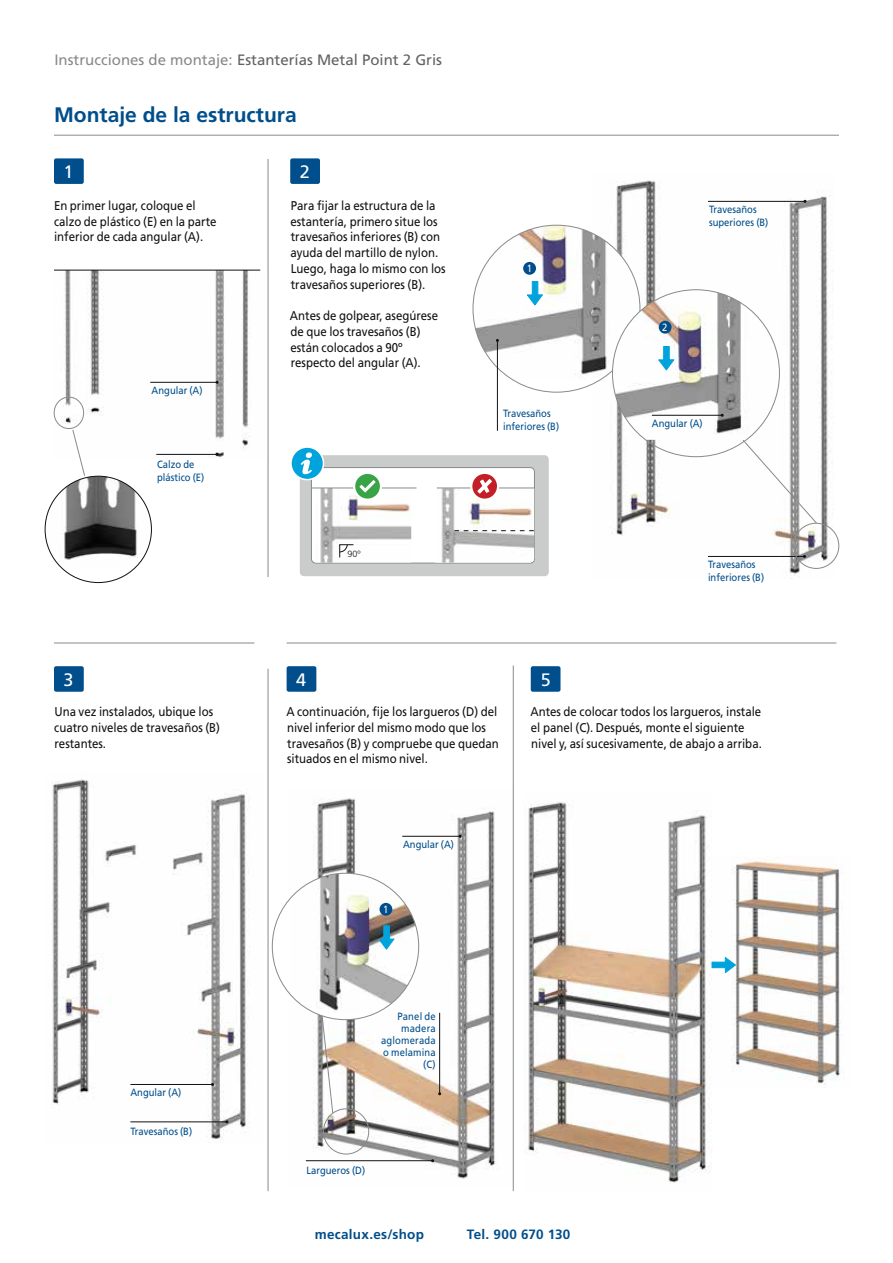
<style>
.page{position:relative;width:893px;height:1263px;background:#fff}
.page>*{position:absolute;margin:0;border:0;box-sizing:border-box;transform-origin:0 0}
.t1{font:700 21px "Frutiger LT Std";color:#004e8b}
.t2{font:18px "Frutiger LT Std";color:#fff}
.t3{font:15px "Frutiger LT Std";color:#606362}
.t4{font:700 13.5px "Frutiger LT Std";letter-spacing:.02em;color:#004e8b}
.t5{font:12.75px/15.8px "Frutiger LT Std";color:#121212;scale:.9 1}
.t6{font:10.5px/13.5px "Frutiger LT Std";color:#004e8b;scale:.9 1}
.t7{font:10.5px "Frutiger LT Std";color:#fff;scale:.9 1}
.t8{font:300 9px "Frutiger LT Std";color:#121212}
.s1{color:#888a8a}
</style>
<div class="page">
<img style="left:52px;top:779px;width:198px;height:362px">
<hr style="left:130px;top:1121px;width:97px;height:1px;background:#121212">
<hr style="left:130px;top:1084px;width:83px;height:1px;background:#121212">
<img style="left:731px;top:859px;width:113px;height:229px">
<img style="left:594px;top:180px;width:239px;height:396px">
<img style="left:54px;top:270px;width:207px;height:187px">
<hr style="left:268px;top:159px;width:1px;height:418px;background:#888a8a">
<hr style="left:54px;top:135px;width:785px;height:1px;background:#888a8a">
<hr style="left:287px;top:643px;width:549px;height:1px;background:#888a8a">
<hr style="left:54px;top:643px;width:200px;height:1px;background:#888a8a">
<div style="left:54px;top:158px;width:30px;height:26px;background:#004e8b;border-radius:2px"></div>
<div style="left:290px;top:158px;width:30px;height:26px;background:#004e8b;border-radius:2px"></div>
<div style="left:287px;top:666px;width:29px;height:26px;background:#004e8b;border-radius:2px"></div>
<div style="left:531px;top:666px;width:29px;height:26px;background:#004e8b;border-radius:2px"></div>
<img style="left:523px;top:802px;width:189px;height:381px">
<img style="left:289px;top:789px;width:224px;height:397px">
<img style="left:45px;top:476px;width:106px;height:92px">
<div style="left:323px;top:1109px;width:46px;height:45px;border:1px solid #888a8a;border-radius:50%"></div>
<div style="left:272px;top:873px;width:147px;height:147px;background:#fff;border-radius:50%"></div>
<img style="left:290px;top:873px;width:129px;height:141px">
<div style="left:379px;top:903px;width:13px;height:13px;background:#004e8b;border-radius:50%"></div>
<svg style="left:378px;top:924px;width:18px;height:27px"></svg>
<hr style="left:268px;top:669px;width:1px;height:522px;background:#888a8a">
<hr style="left:513px;top:665px;width:1px;height:526px;background:#888a8a">
<hr style="left:708px;top:556px;width:96px;height:1px;background:#121212">
<hr style="left:150px;top:382px;width:67px;height:1px;background:#121212">
<hr style="left:156px;top:454px;width:61px;height:1px;background:#121212">
<hr style="left:306px;top:1160px;width:127px;height:1px;background:#121212">
<hr style="left:439px;top:1013px;width:1px;height:81px;background:#121212">
<hr style="left:708px;top:201px;width:97px;height:1px;background:#121212">
<div style="left:300px;top:455px;width:249px;height:121px;background:#c9cccb;border-radius:4px"></div>
<div style="left:311px;top:468px;width:223px;height:95px;background:#fff;border-radius:4px"></div>
<div style="left:311px;top:467px;width:224px;height:96px;border:1px solid #888a8a;border-radius:4px"></div>
<div style="left:290px;top:446px;width:34px;height:34px;border:3px solid #fff;border-radius:50%"></div>
<svg style="left:292px;top:448px;width:31px;height:31px"></svg>
<svg style="left:471px;top:473px;width:27px;height:27px"></svg>
<div style="left:470px;top:472px;width:29px;height:29px;border:2px solid #fff;border-radius:50%"></div>
<img style="left:315px;top:489px;width:96px;height:73px">
<hr style="left:312px;top:488px;width:104px;height:1px;background:#888a8a">
<svg style="left:354px;top:473px;width:27px;height:27px"></svg>
<div style="left:353px;top:472px;width:29px;height:29px;border:2px solid #fff;border-radius:50%"></div>
<svg style="left:359px;top:480px;width:17px;height:12px"></svg>
<svg style="left:339px;top:544px;width:15px;height:14px"></svg>
<svg style="left:435px;top:479px;width:99px;height:83px"></svg>
<div style="left:793px;top:523px;width:46px;height:46px;border:1px solid #888a8a;border-radius:50%"></div>
<div style="left:54px;top:397px;width:30px;height:32px;border:1px solid #888a8a;border-radius:50%"></div>
<svg style="left:743px;top:440px;width:74px;height:83px"></svg>
<svg style="left:72px;top:429px;width:13px;height:47px"></svg>
<svg style="left:322px;top:1016px;width:11px;height:97px"></svg>
<svg style="left:711px;top:956px;width:26px;height:18px"></svg>
<div style="left:54px;top:666px;width:30px;height:26px;background:#004e8b;border-radius:2px"></div>
<hr style="left:402px;top:836px;width:58px;height:1px;background:#121212">
<hr style="left:54px;top:270px;width:206px;height:1px;background:#121212">
<div style="left:473px;top:225px;width:167px;height:167px;background:#fff;border-radius:50%"></div>
<img style="left:473px;top:225px;width:167px;height:155px">
<div style="left:523px;top:262px;width:13px;height:13px;background:#004e8b;border-radius:50%"></div>
<img style="left:612px;top:290px;width:167px;height:150px">
<svg style="left:657px;top:345px;width:19px;height:27px"></svg>
<svg style="left:526px;top:280px;width:18px;height:27px"></svg>
<div style="left:659px;top:321px;width:13px;height:13px;background:#004e8b;border-radius:50%"></div>
<hr style="left:497px;top:340px;width:1px;height:91px;background:#121212">
<hr style="left:652px;top:415px;width:70px;height:1px;background:#121212">
<p class="t3" style="left:54px;top:51px;width:389px"><span class="s1">Instrucciones de montaje:</span> Estanterías Metal Point 2 Gris</p>
<h1 class="t1" style="left:54px;top:102px;width:244px">Montaje de la estructura</h1>
<h2 class="t2" style="left:64px;top:161px;width:12px">1</h2>
<h2 class="t2" style="left:300px;top:161px;width:12px">2</h2>
<p class="t5" style="left:54px;top:198px;width:182px">En primer lugar, coloque el calzo de plástico (E) en la parte inferior de cada angular (A).</p>
<p class="t5" style="left:290px;top:198px;width:174px">Para fijar la estructura de la estantería, primero situe los travesaños inferiores (B) con ayuda del martillo de nylon.<br>Luego, haga lo mismo con los travesaños superiores (B).</p>
<p class="t5" style="left:290px;top:308px;width:166px">Antes de golpear, asegúrese de que los travesaños (B) están colocados a 90º respecto del angular (A).</p>
<p class="t6" style="left:152px;top:383px;width:58px">Angular (A)</p>
<p class="t6" style="left:157px;top:457px;width:54px">Calzo de plástico (E)</p>
<p class="t8" style="left:347px;top:548px;width:15px">90º</p>
<p class="t7" style="left:527px;top:262px;width:7px">1</p>
<p class="t6" style="left:503px;top:406px;width:64px">Travesaños inferiores (B)</p>
<p class="t7" style="left:662px;top:321px;width:7px">2</p>
<p class="t6" style="left:709px;top:202px;width:67px">Travesaños superiores (B)</p>
<p class="t6" style="left:652px;top:416px;width:58px">Angular (A)</p>
<p class="t6" style="left:708px;top:557px;width:64px">Travesaños inferiores (B)</p>
<h2 class="t2" style="left:63px;top:669px;width:12px">3</h2>
<p class="t5" style="left:54px;top:704px;width:186px">Una vez instalados, ubique los cuatro niveles de travesaños (B) restantes.</p>
<p class="t6" style="left:130px;top:1085px;width:58px">Angular (A)</p>
<p class="t6" style="left:130px;top:1125px;width:70px">Travesaños (B)</p>
<h2 class="t2" style="left:296px;top:669px;width:12px">4</h2>
<h2 class="t2" style="left:541px;top:669px;width:12px">5</h2>
<p class="t5" style="left:286px;top:704px;width:238px">A continuación, fije los largueros (D) del nivel inferior del mismo modo que los travesaños (B) y compruebe que quedan situados en el mismo nivel.</p>
<p class="t5" style="left:530px;top:704px;width:259px">Antes de colocar todos los largueros, instale el panel (C). Después, monte el siguiente nivel y, así sucesivamente, de abajo a arriba.</p>
<p class="t6" style="left:403px;top:837px;width:58px">Angular (A)</p>
<p class="t7" style="left:383px;top:903px;width:7px">1</p>
<p class="t6" style="left:381px;top:1010px;width:62px;line-height:12px;text-align:right">Panel de madera aglomerada o melamina (C)</p>
<p class="t6" style="left:306px;top:1163px;width:67px">Largueros (D)</p>
<p class="t4" style="left:315px;top:1226px;width:111px">mecalux.es/shop</p>
<p class="t4" style="left:467px;top:1226px;width:105px">Tel. 900 670 130</p>
</div>
